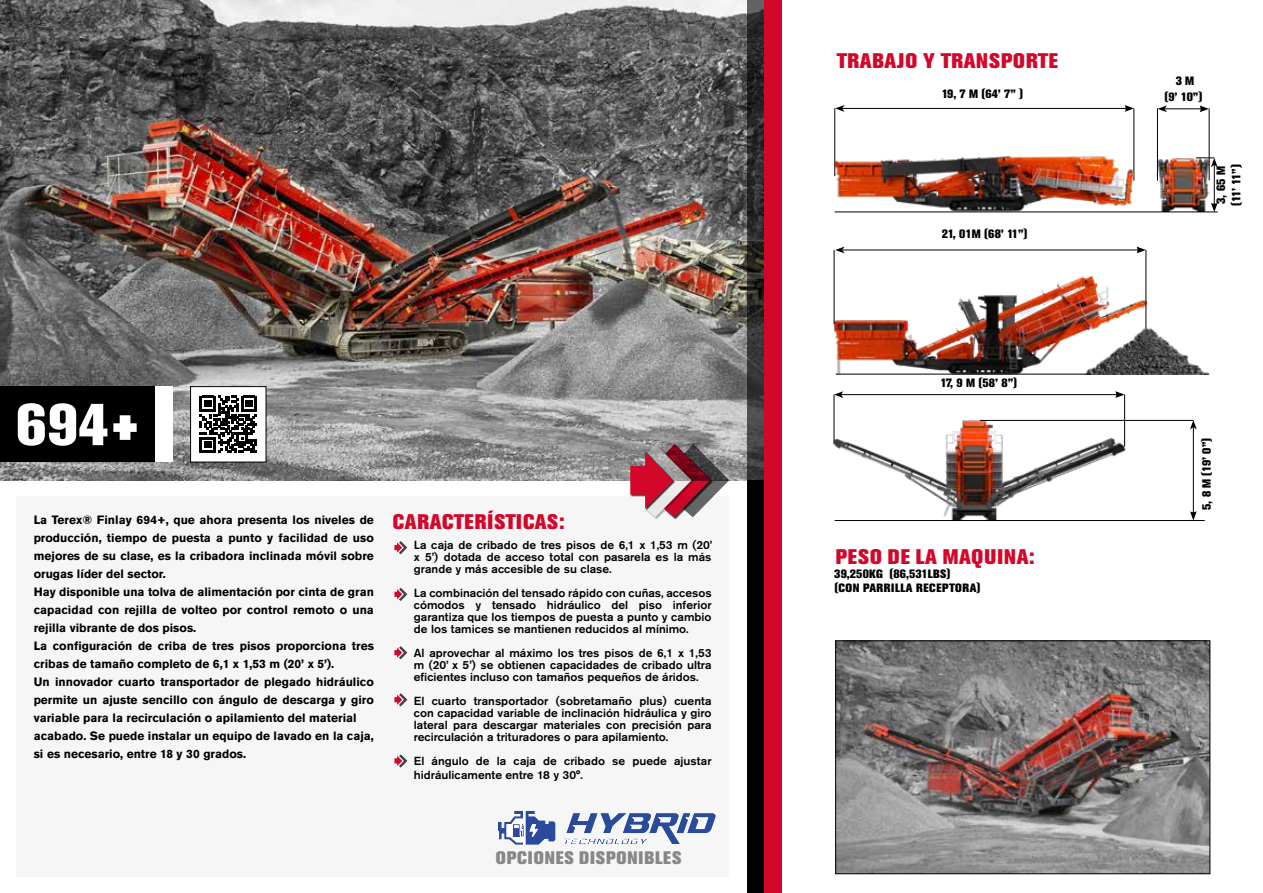
<style>
.page{position:relative;width:1263px;height:893px;background:#fff}
.page>*{position:absolute;margin:0;border:0;box-sizing:border-box;transform-origin:0 0}
.t1{font:800 58.5px "Akzidenz Grotesk Pro";color:#fff}
.t2{font:800 21px "Akzidenz Grotesk Pro";letter-spacing:.03em;color:#d3072a}
.t3{font:800 21px "Akzidenz Grotesk Pro";letter-spacing:.05em;color:#d3072a}
.t4{font:800 18px "Akzidenz Grotesk Pro";letter-spacing:.05em;color:#878787}
.t5{font:700 12px/18px "Akzidenz Grotesk Pro";color:#000}
.t6{font:800 12px/15.3px "Akzidenz Grotesk Pro";letter-spacing:.02em;color:#000;text-align:center}
.t7{font:800 12px "Akzidenz Grotesk Pro";letter-spacing:.05em;color:#000}
.t8{font:500 11.7px/12px "Akzidenz Grotesk Pro";color:#000;text-align:justify}
</style>
<div class="page">
<div style="left:17px;top:496px;width:712px;height:381px;background:#f6f6f6"></div>
<img style="left:0;top:0;width:747px;height:480px">
<svg style="left:747px;top:0;width:17px;height:480px;background:#30302f"></svg>
<img style="left:837px;top:643px;width:371px;height:229px">
<div style="left:835px;top:641px;width:375px;height:233px;border:1px solid #000"></div>
<div style="left:747px;top:480px;width:17px;height:413px;background:#000"></div>
<div style="left:765px;top:0;width:17px;height:893px;background:#d3072a"></div>
<img style="left:834px;top:268px;width:314px;height:107px">
<img style="left:832px;top:404px;width:302px;height:116px">
<img style="left:1144px;top:157px;width:68px;height:55px">
<hr style="left:835px;top:212px;width:383px;height:1px;background:#000">
<hr style="left:836px;top:374px;width:373px;height:1px;background:#000">
<hr style="left:835px;top:520px;width:370px;height:1px;background:#000">
<hr style="left:842px;top:108px;width:285px;height:1px;background:#000">
<svg style="left:835px;top:105px;width:10px;height:7px"></svg>
<svg style="left:1124px;top:105px;width:10px;height:7px"></svg>
<hr style="left:834px;top:108px;width:1px;height:68px;background:#000">
<hr style="left:1157px;top:108px;width:1px;height:73px;background:#000">
<hr style="left:1209px;top:108px;width:1px;height:72px;background:#000">
<hr style="left:1164px;top:108px;width:38px;height:1px;background:#000">
<svg style="left:1157px;top:105px;width:10px;height:7px"></svg>
<svg style="left:1199px;top:105px;width:10px;height:7px"></svg>
<hr style="left:1134px;top:108px;width:1px;height:73px;background:#000">
<img style="left:1071px;top:324px;width:139px;height:50px">
<hr style="left:834px;top:250px;width:1px;height:74px;background:#000">
<hr style="left:1146px;top:250px;width:1px;height:79px;background:#000">
<hr style="left:842px;top:250px;width:297px;height:1px;background:#000">
<svg style="left:835px;top:247px;width:9px;height:6px"></svg>
<svg style="left:1136px;top:247px;width:10px;height:6px"></svg>
<hr style="left:1214px;top:165px;width:1px;height:40px;background:#000">
<svg style="left:1196px;top:158px;width:22px;height:9px"></svg>
<svg style="left:1211px;top:203px;width:7px;height:9px"></svg>
<hr style="left:980px;top:420px;width:213px;height:1px;background:#000">
<hr style="left:1193px;top:427px;width:1px;height:87px;background:#000">
<svg style="left:1190px;top:420px;width:7px;height:9px"></svg>
<svg style="left:1190px;top:511px;width:7px;height:9px"></svg>
<hr style="left:834px;top:395px;width:1px;height:48px;background:#000">
<hr style="left:1124px;top:395px;width:1px;height:51px;background:#000">
<hr style="left:841px;top:394px;width:277px;height:1px;background:#000">
<svg style="left:834px;top:391px;width:9px;height:7px"></svg>
<svg style="left:1115px;top:391px;width:10px;height:7px"></svg>
<img style="left:834px;top:130px;width:300px;height:82px">
<div style="left:191px;top:387px;width:75px;height:75px;background:#fff"></div>
<svg style="left:200px;top:396px;width:57px;height:57px"></svg>
<div style="left:190px;top:386px;width:76px;height:76px;border:1px solid #000"></div>
<div style="left:0;top:386px;width:164px;height:76px;background:#000"></div>
<div style="left:156px;top:386px;width:17px;height:76px;background:#fff"></div>
<svg style="left:394px;top:541px;width:13px;height:13px"></svg>
<svg style="left:394px;top:588px;width:13px;height:13px"></svg>
<svg style="left:394px;top:646px;width:13px;height:13px"></svg>
<svg style="left:394px;top:693px;width:13px;height:13px"></svg>
<svg style="left:394px;top:754px;width:13px;height:14px"></svg>
<svg style="left:498px;top:810px;width:58px;height:35px"></svg>
<svg style="left:564px;top:813px;width:152px;height:31px"></svg>
<div style="left:645px;top:444px;width:48px;height:75px;background:#000;opacity:.75"></div>
<svg style="left:630px;top:444px;width:99px;height:73px"></svg>
<h1 class="t1" style="left:16px;top:387px;width:127px">694+</h1>
<p class="t5" style="left:34px;top:511px;width:342px">La Terex® Finlay 694+, que ahora presenta los niveles de producción, tiempo de puesta a punto y facilidad de uso mejores de su clase, es la cribadora inclinada móvil sobre orugas líder del sector.<br>Hay disponible una tolva de alimentación por cinta de gran capacidad con rejilla de volteo por control remoto o una rejilla vibrante de dos pisos.<br>La configuración de criba de tres pisos proporciona tres cribas de tamaño completo de 6,1 x 1,53 m (20’ x 5’).<br>Un innovador cuarto transportador de plegado hidráulico permite un ajuste sencillo con ángulo de descarga y giro variable para la recirculación o apilamiento del material acabado. Se puede instalar un equipo de lavado en la caja, si es necesario, entre 18 y 30 grados.</p>
<h2 class="t2" style="left:393px;top:508px;width:173px">CARACTERÍSTICAS:</h2>
<p class="t8" style="left:414px;top:539px;width:300px">La caja de cribado de tres pisos de 6,1 x 1,53 m (20’ x 5’) dotada de acceso total con pasarela es la más grande y más accesible de su clase.</p>
<p class="t8" style="left:414px;top:587px;width:299px">La combinación del tensado rápido con cuñas, accesos cómodos y tensado hidráulico del piso inferior garantiza que los tiempos de puesta a punto y cambio de los tamices se mantienen reducidos al mínimo.</p>
<p class="t8" style="left:414px;top:647px;width:299px">Al aprovechar al máximo los tres pisos de 6,1 x 1,53 m (20’ x 5’) se obtienen capacidades de cribado ultra eficientes incluso con tamaños pequeños de áridos.</p>
<p class="t8" style="left:414px;top:695px;width:299px">El cuarto transportador (sobretamaño plus) cuenta con capacidad variable de inclinación hidráulica y giro lateral para descargar materiales con precisión para recirculación a trituradores o para apilamiento.</p>
<p class="t8" style="left:414px;top:754px;width:299px;line-height:13.5px">El ángulo de la caja de cribado se puede ajustar hidráulicamente entre 18 y 30°.</p>
<h3 class="t4" style="left:496px;top:846px;width:187px">OPCIONES DISPONIBLES</h3>
<h2 class="t2" style="left:837px;top:47px;width:222px">TRABAJO Y TRANSPORTE</h2>
<p class="t6" style="left:942px;top:86px;width:83px">19, 7 M (64’ 7” )</p>
<p class="t6" style="left:942px;top:226px;width:87px">21, 01M (68’ 11”)</p>
<p class="t6" style="left:940px;top:375px;width:78px">17, 9 M (58’ 8”)</p>
<h2 class="t3" style="left:836px;top:543px;width:200px">PESO DE LA MAQUINA:</h2>
<p class="t6" style="left:834px;top:565px;width:118px">39,250KG (86,531LBS)</p>
<p class="t7" style="left:834px;top:580px;width:148px">(CON PARRILLA RECEPTORA)</p>
<p class="t6" style="left:1164px;top:73px;width:40px">3 M<br>(9’ 10”)</p>
<p class="t6" style="left:1213px;top:206px;width:43px;text-align:left;rotate:-90deg">3, 65 M (11’ 11”)</p>
<p class="t6" style="left:1199px;top:510px;width:73px;rotate:-90deg">5, 8 M (19’ 0”)</p>
</div>
